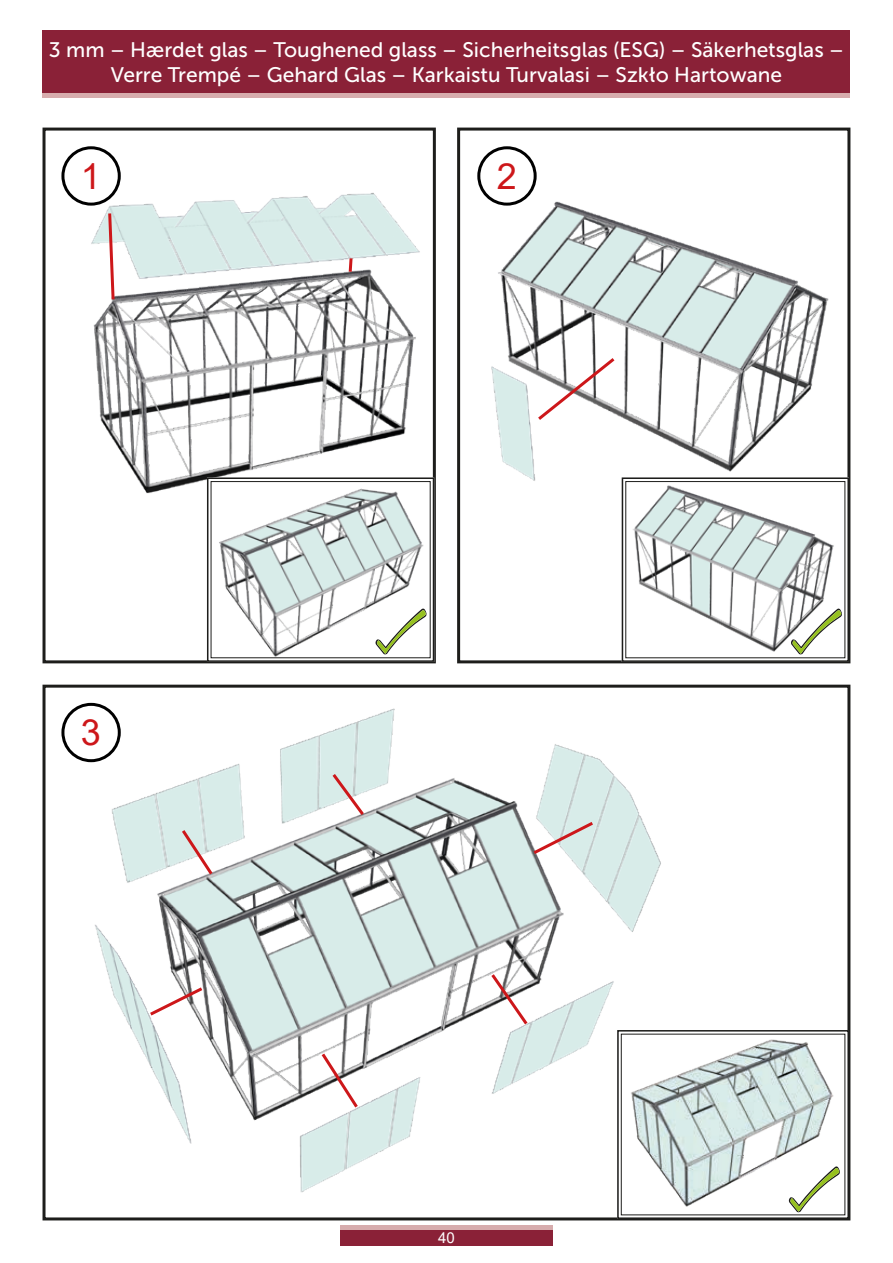
<style>
.page{position:relative;width:893px;height:1263px;background:#fff}
.page>*{position:absolute;margin:0;border:0;box-sizing:border-box;transform-origin:0 0}
.t1{font:36px "Arial";color:#cd171a}
.t2{font:21px/25.2px "Museo Sans 500";color:#fff;text-align:center}
.t3{font:15px "Arial";color:#fff}
</style>
<div class="page">
<div style="left:43px;top:30px;width:807px;height:64px;background:#8a2137"></div>
<hr style="left:43px;top:94px;width:807px;height:4px;background:#d7acad">
<div style="left:340px;top:1227px;width:213px;height:19px;background:#8a2137"></div>
<hr style="left:340px;top:1225px;width:213px;height:4px;background:#d7acad">
<img style="left:80px;top:188px;width:340px;height:306px">
<div style="left:43px;top:128px;width:393px;height:535px;border:3px solid #1d1d1b"></div>
<img style="left:483px;top:193px;width:346px;height:288px">
<div style="left:457px;top:128px;width:393px;height:535px;border:3px solid #1d1d1b"></div>
<img style="left:77px;top:702px;width:584px;height:490px">
<div style="left:43px;top:685px;width:807px;height:535px;border:3px solid #1d1d1b"></div>
<div style="left:61px;top:146px;width:60px;height:60px;border:3px solid #000;border-radius:50%"></div>
<div style="left:477px;top:146px;width:60px;height:60px;border:3px solid #000;border-radius:50%"></div>
<div style="left:61px;top:703px;width:60px;height:59px;border:3px solid #000;border-radius:50%"></div>
<svg style="left:107px;top:210px;width:9px;height:92px"></svg>
<svg style="left:535px;top:355px;width:83px;height:68px"></svg>
<svg style="left:530px;top:819px;width:66px;height:38px"></svg>
<svg style="left:147px;top:985px;width:59px;height:33px"></svg>
<svg style="left:179px;top:827px;width:36px;height:51px"></svg>
<svg style="left:319px;top:1050px;width:42px;height:61px"></svg>
<svg style="left:488px;top:971px;width:42px;height:57px"></svg>
<svg style="left:330px;top:771px;width:37px;height:47px"></svg>
<svg style="left:347px;top:255px;width:7px;height:20px"></svg>
<svg style="left:621px;top:477px;width:229px;height:186px"></svg>
<svg style="left:206px;top:477px;width:229px;height:186px"></svg>
<svg style="left:616px;top:1029px;width:234px;height:191px"></svg>
<p class="t2" style="left:49px;top:37px;width:796px">3 mm – Hærdet glas – Toughened glass – Sicherheitsglas (ESG) – Säkerhetsglas –<br>Verre Trempé – Gehard Glas – Karkaistu Turvalasi – Szkło Hartowane</p>
<h1 class="t1" style="left:81px;top:151px;width:22px">1</h1>
<h1 class="t1" style="left:497px;top:151px;width:22px">2</h1>
<h1 class="t1" style="left:81px;top:708px;width:22px">3</h1>
<p class="t3" style="left:438px;top:1228px;width:18px">40</p>
</div>
